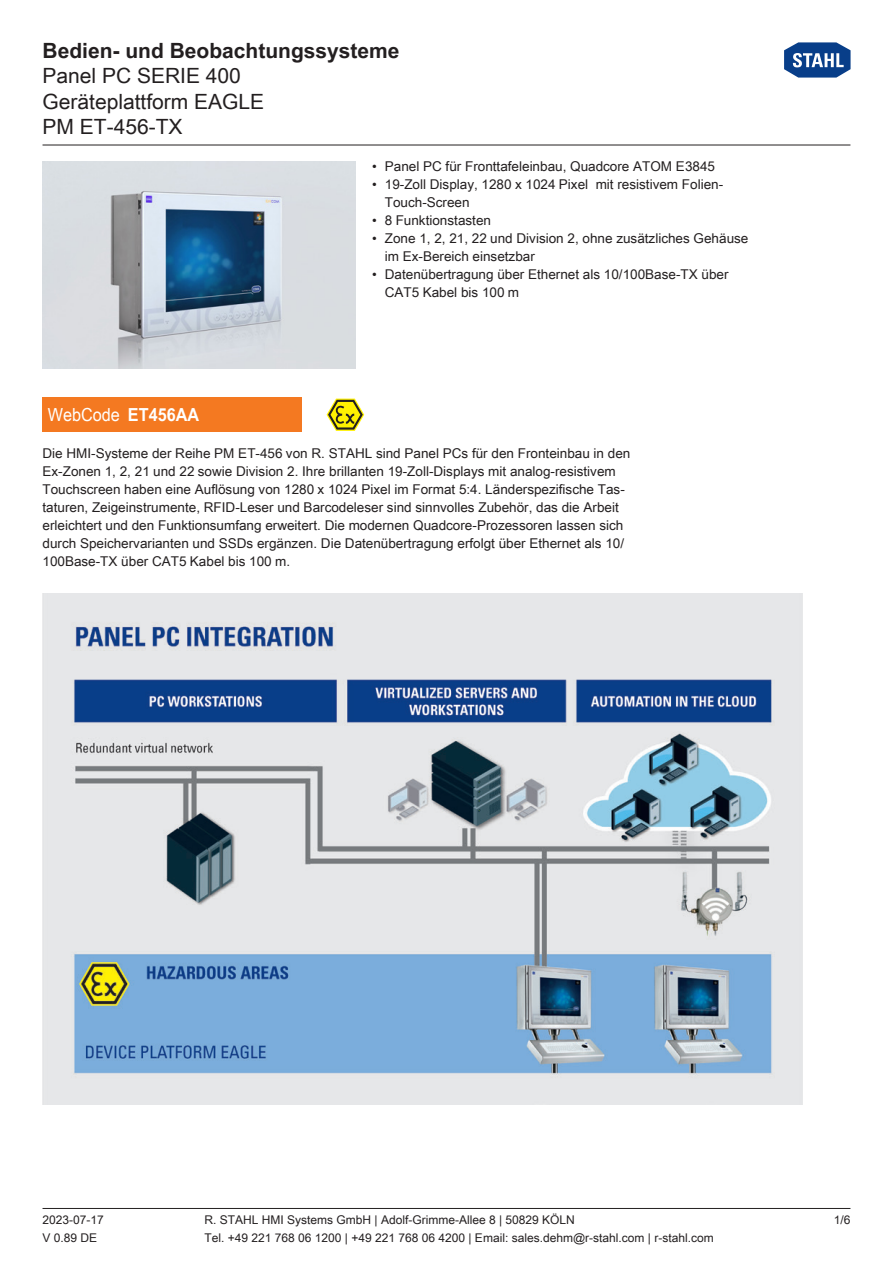
<style>
.page{position:relative;width:893px;height:1263px;background:#fff}
.page>*{position:absolute;margin:0;border:0;box-sizing:border-box;transform-origin:0 0}
.t1{font:21px/25.5px "Arial Unicode MS";color:#231f20}
.t2{font:700 21px "Arial Unicode MS";color:#231f20}
.WebCode{font:18px "Arial Unicode MS";color:#fff;scale:.9 1}
._00_Basic_ParaStyle{font:13.5px/18px "Arial Unicode MS";color:#231f20}
.t3{font:12px "Arial Unicode MS";color:#231f20}
.s1{font-weight:700}
</style>
<div class="page">
<hr style="left:43px;top:1208px;width:807px;height:1px;background:#231f20">
<hr style="left:43px;top:145px;width:807px;height:1px;background:#231f20">
<svg style="left:784px;top:42px;width:67px;height:36px"></svg>
<img style="left:43px;top:594px;width:759px;height:510px">
<img style="left:43px;top:162px;width:312px;height:207px">
<div style="left:43px;top:398px;width:259px;height:34px;background:#f47921"></div>
<svg style="left:327px;top:399px;width:37px;height:32px"></svg>
<h1 class="t2" style="left:43px;top:35px;width:359px">Bedien- und Beobachtungssysteme</h1>
<h1 class="t1" style="left:43px;top:62px;width:223px">Panel PC SERIE 400<br>Geräteplattform EAGLE<br>PM ET-456-TX</h1>
<p class="_00_Basic_ParaStyle" style="left:372px;top:157px;width:344px">• Panel PC für Fronttafeleinbau, Quadcore ATOM E3845</p>
<p class="_00_Basic_ParaStyle" style="left:385px;top:175px;width:340px;text-indent:-13px">• 19-Zoll Display, 1280 x 1024 Pixel mit resistivem Folien-<br>Touch-Screen</p>
<p class="_00_Basic_ParaStyle" style="left:372px;top:211px;width:120px">• 8 Funktionstasten</p>
<p class="_00_Basic_ParaStyle" style="left:385px;top:229px;width:365px;text-indent:-13px">• Zone 1, 2, 21, 22 und Division 2, ohne zusätzliches Gehäuse im Ex-Bereich einsetzbar</p>
<p class="_00_Basic_ParaStyle" style="left:385px;top:265px;width:345px;text-indent:-13px">• Datenübertragung über Ethernet als 10/100Base-TX über<br>CAT5 Kabel bis 100 m</p>
<p class="WebCode" style="left:48px;top:402px;width:170px">WebCode <span class="s1">ET456AA</span></p>
<p class="_00_Basic_ParaStyle" style="left:43px;top:444px;width:589px">Die HMI-Systeme der Reihe PM ET-456 von R. STAHL sind Panel PCs für den Fronteinbau in den Ex-Zonen 1, 2, 21 und 22 sowie Division 2. Ihre brillanten 19-Zoll-Displays mit analog-resistivem Touchscreen haben eine Auflösung von 1280 x 1024 Pixel im Format 5:4. Länderspezifische Tas&shy;taturen, Zeigeinstrumente, RFID-Leser und Barcodeleser sind sinnvolles Zubehör, das die Arbeit erleichtert und den Funktionsumfang erweitert. Die modernen Quadcore-Prozessoren lassen sich durch Speichervarianten und SSDs ergänzen. Die Datenübertragung erfolgt über Ethernet als 10/ 100Base-TX über CAT5 Kabel bis 100 m.</p>
<p class="t3" style="left:43px;top:1211px;width:63px">2023-07-17</p>
<p class="t3" style="left:205px;top:1211px;width:372px">R. STAHL HMI Systems GmbH | Adolf-Grimme-Allee 8 | 50829 KÖLN</p>
<p class="t3" style="left:834px;top:1211px;width:18px">1/6</p>
<p class="t3" style="left:43px;top:1229px;width:56px">V 0.89 DE</p>
<p class="t3" style="left:205px;top:1229px;width:511px">Tel. +49 221 768 06 1200 | +49 221 768 06 4200 | Email: sales.dehm@r-stahl.com | r-stahl.com</p>
</div>
